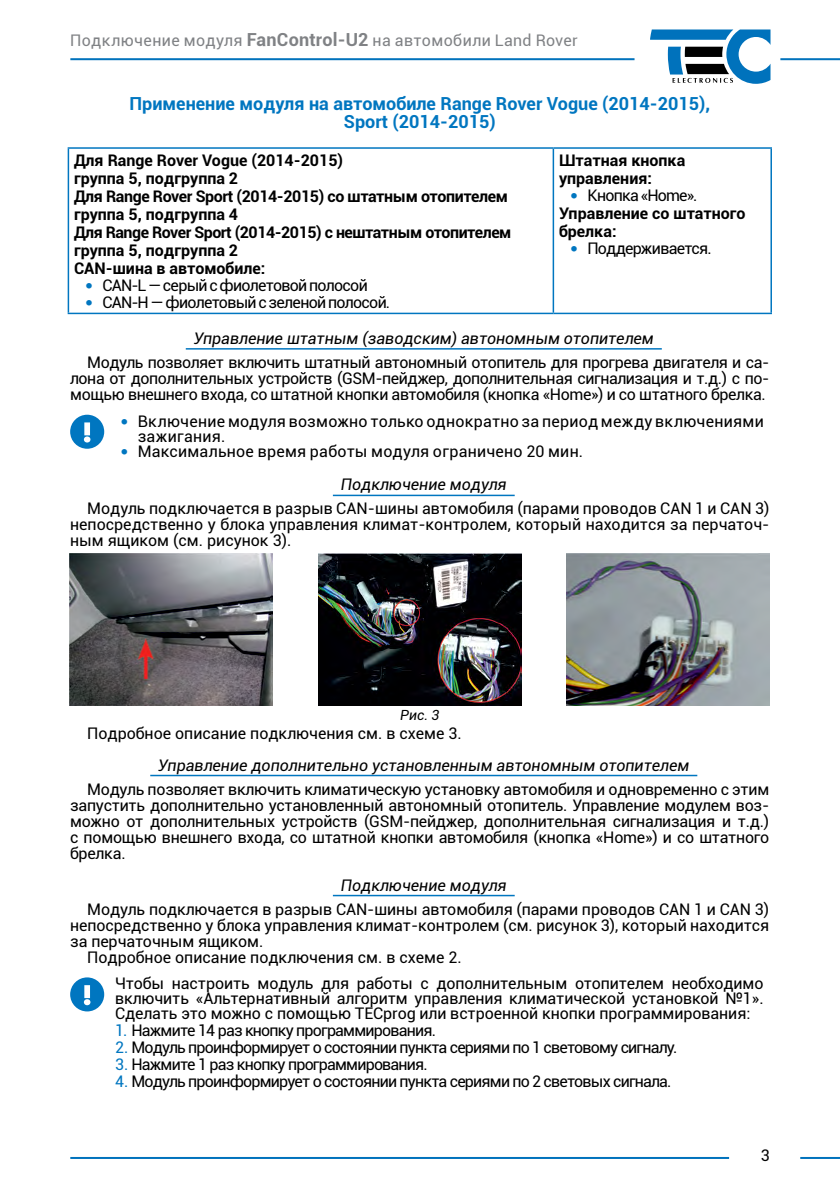
<style>
.page{position:relative;width:840px;height:1191px;background:#fff}
.page>*{position:absolute;margin:0;border:0;box-sizing:border-box;transform-origin:0 0}
.t1{font:700 18px/18px "Roboto";color:#0076c0;text-align:center}
.t2{font:16px/16px "Roboto";letter-spacing:-.005em;color:#000;text-align:justify}
.t3{font:700 16px/18px "Roboto";letter-spacing:-.005em;color:#000}
.t4{font:16px "Roboto";letter-spacing:-.05em;color:#000}
.t5{font:16px/15px "Roboto";letter-spacing:.015em;color:#000}
.t6{font:italic 16px "Roboto";color:#000}
.t7{font:16px "Roboto";letter-spacing:-.045em;color:#000}
.t8{font:16px "Roboto";letter-spacing:.025em;color:#808285}
.t9{font:italic 14px "Roboto";color:#000}
.s1{font-weight:700;font-size:18px}
.s2{font-family:"Tahoma";color:#0076c0}
.s3{font-family:"Tahoma";font-weight:400;color:#0076c0}
.s4{font-weight:400}
.s5{font-style:italic}
.s6{color:#0076c0}
</style>
<div class="page">
<svg style="left:650px;top:29px;width:120px;height:55px"></svg>
<hr style="left:780px;top:58px;width:59px;height:2px;background:#0072bc">
<hr style="left:70px;top:58px;width:564px;height:2px;background:#0072bc">
<hr style="left:799px;top:1157px;width:40px;height:2px;background:#0072bc">
<hr style="left:70px;top:1157px;width:658px;height:2px;background:#0072bc">
<hr style="left:186px;top:348px;width:475px;height:1px;background:#0076c0">
<hr style="left:333px;top:494px;width:181px;height:2px;background:#0076c0">
<hr style="left:150px;top:774px;width:547px;height:2px;background:#0076c0">
<hr style="left:333px;top:894px;width:181px;height:2px;background:#0076c0">
<hr style="left:68px;top:147px;width:485px;height:2px;background:#0076c0">
<hr style="left:68px;top:149px;width:1px;height:164px;background:#0076c0">
<hr style="left:553px;top:147px;width:218px;height:2px;background:#0076c0">
<hr style="left:552px;top:149px;width:2px;height:164px;background:#0076c0">
<hr style="left:770px;top:149px;width:1px;height:164px;background:#0076c0">
<hr style="left:68px;top:313px;width:485px;height:1px;background:#0076c0">
<hr style="left:553px;top:313px;width:218px;height:1px;background:#0076c0">
<div style="left:70px;top:415px;width:34px;height:34px;background:#0076c0;border-radius:50%"></div>
<svg style="left:84px;top:422px;width:6px;height:20px"></svg>
<img style="left:70px;top:553px;width:202px;height:152px">
<img style="left:318px;top:553px;width:203px;height:152px">
<img style="left:566px;top:553px;width:203px;height:152px">
<div style="left:70px;top:977px;width:34px;height:34px;background:#0076c0;border-radius:50%"></div>
<svg style="left:84px;top:985px;width:6px;height:20px"></svg>
<p class="t8" style="left:70px;top:29px;width:508px">Подключение модуля <span class="s1">FanControl‑U2</span> на автомобили Land Rover</p>
<p class="t1" style="left:129px;top:94px;width:581px">Применение модуля на автомобиле Range Rover Vogue (2014-2015),<br>Sport (2014-2015)</p>
<p class="t3" style="left:74px;top:150px;width:438px">Для Range Rover Vogue (2014-2015)<br>группа 5, подгруппа 2<br>Для Range Rover Sport (2014-2015) со штатным отопителем группа 5, подгруппа 4<br>Для Range Rover Sport (2014-2015) с нештатным отопителем группа 5, подгруппа 2<br>CAN-шина в автомобиле:</p>
<p class="t7" style="left:85px;top:274px;width:284px"><span class="s2">•</span> CАN‑L — серый с фиолетовой полосой</p>
<p class="t7" style="left:85px;top:291px;width:306px"><span class="s2">•</span> CAN‑H — фиолетовый с зеленой полосой.</p>
<p class="t3" style="left:558px;top:150px;width:128px">Штатная кнопка управления:</p>
<p class="t3" style="left:558px;top:185px;width:188px;text-indent:11px"><span class="s3">•</span> <span class="s4">Кнопка «Home».<br></span>Управление со штатного брелка:</p>
<p class="t7" style="left:570px;top:237px;width:143px"><span class="s2">•</span> Поддерживается.</p>
<p class="t6" style="left:194px;top:327px;width:461px">Управление штатным (заводским) автономным отопителем</p>
<p class="t2" style="left:70px;top:353px;width:700px;text-indent:17px">Модуль позволяет включить штатный автономный отопитель для прогрева двигателя и са‑ лона от дополнительных устройств (GSM‑пейджер, дополнительная сигнализация и т.д.) с по‑ мощью внешнего входа, со штатной кнопки автомобиля (кнопка «Home») и со штатного брелка.</p>
<p class="t5" style="left:138px;top:413px;width:627px;text-indent:-17px"><span class="s2">•</span> Включение модуля возможно только однократно за период между включениями зажигания.</p>
<p class="t5" style="left:340px;top:433px;width:244px;line-height:33.6px;text-indent:-220px"><span class="s2">•</span> Максимальное время работы модуля ограничено 20 мин.<br><span class="s5">Подключение модуля</span></p>
<p class="t2" style="left:70px;top:500px;width:700px;text-indent:17px">Модуль подключается в разрыв CAN‑шины автомобиля (парами проводов CAN 1 и CAN 3) непосредственно у блока управления климат‑контролем, который находится за перчаточ‑ ным ящиком (см. рисунок 3).</p>
<p class="t9" style="left:400px;top:704px;width:41px">Рис. 3</p>
<p class="t2" style="left:87px;top:724px;width:376px">Подробное описание подключения см. в схеме 3.</p>
<p class="t6" style="left:158px;top:753px;width:532px">Управление дополнительно установленным автономным отопителем</p>
<p class="t2" style="left:70px;top:780px;width:700px;text-indent:17px">Модуль позволяет включить климатическую установку автомобиля и одновременно с этим запустить дополнительно установленный автономный отопитель. Управление модулем воз‑ можно от дополнительных устройств (GSM‑пейджер, дополнительная сигнализация и т.д.) с помощью внешнего входа, со штатной кнопки автомобиля (кнопка «Home») и со штатного брелка.</p>
<p class="t6" style="left:340px;top:873px;width:167px">Подключение модуля</p>
<p class="t2" style="left:87px;top:900px;width:683px">Модуль подключается в разрыв CAN‑шины автомобиля (парами проводов CAN 1 и CAN 3)</p>
<p class="t2" style="left:70px;top:916px;width:700px">непосредственно у блока управления климат‑контролем (см. рисунок 3), который находится</p>
<p class="t2" style="left:70px;top:932px;width:194px">за перчаточным ящиком.</p>
<p class="t2" style="left:87px;top:948px;width:376px">Подробное описание подключения см. в схеме 2.</p>
<p class="t2" style="left:115px;top:975px;width:649px;line-height:15px">Чтобы настроить модуль для работы с дополнительным отопителем необходимо включить «Альтернативный алгоритм управления климатической установкой №1».<br>Сделать это можно с помощью TECprog или встроенной кнопки программирования:</p>
<p class="t4" style="left:115px;top:1019px;width:322px"><span class="s6">1.</span> Нажмите 14 раз кнопку программирования.</p>
<p class="t4" style="left:115px;top:1036px;width:563px"><span class="s6">2.</span> Модуль проинформирует о состоянии пункта сериями по 1 световому сигналу.</p>
<p class="t4" style="left:115px;top:1053px;width:314px"><span class="s6">3.</span> Нажмите 1 раз кнопку программирования.</p>
<p class="t4" style="left:115px;top:1070px;width:557px"><span class="s6">4.</span> Модуль проинформирует о состоянии пункта сериями по 2 световых сигнала.</p>
<p class="t2" style="left:760px;top:1146px;width:11px">3</p>
</div>
